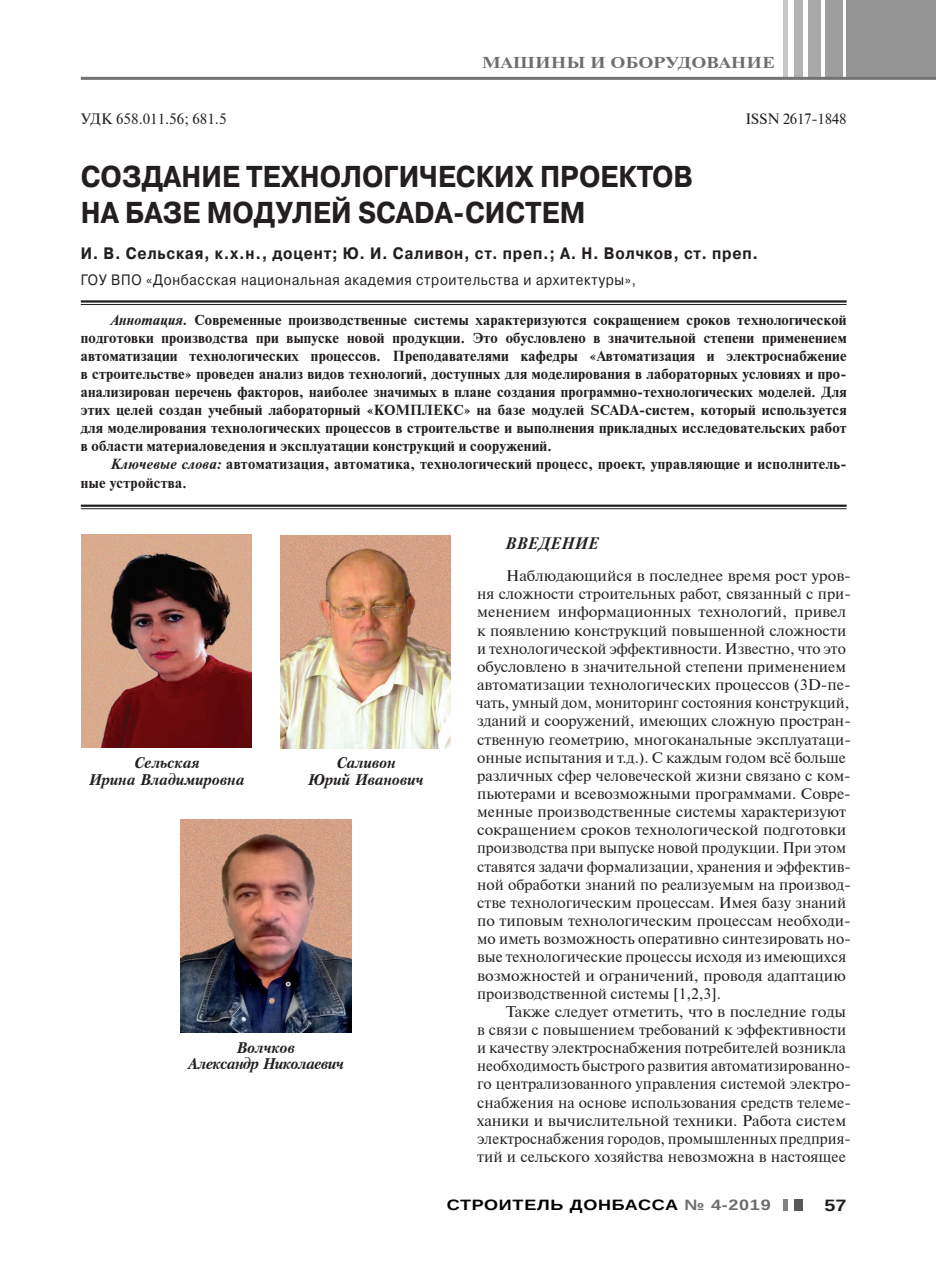
<style>
.page{position:relative;width:936px;height:1276px;background:#fff}
.page>*{position:absolute;margin:0;border:0;box-sizing:border-box;transform-origin:0 0}
.t1{font:700 30px/36px "Pragmatica C";color:#231f20;scale:.9 1}
.t2{font:700 16.5px "Pragmatica C";letter-spacing:.05em;color:#231f20;scale:.9 1}
.t3{font:italic 700 16.5px "Newton C";letter-spacing:.03em;color:#231f20}
.t4{font:700 16.5px "Arimo";color:#231f20;scale:1.2 1}
.t5{font:700 15.75px "Newton C";letter-spacing:.01em;color:#6d6d6d;scale:1.2 1}
.t6{font:15.45px/18.1px "Newton C";color:#231f20;scale:1.04 1}
.t7{font:15.45px/18.1px "Newton C";color:#231f20;scale:1.05 1}
.t8{font:italic 700 15.3px/16.5px "Petersburg";letter-spacing:-.005em;color:#231f20;text-align:center}
.t9{font:italic 700 15.3px/16.5px "Petersburg";letter-spacing:-.035em;color:#231f20;text-align:center}
.t10{font:15px "Pragmatica C";letter-spacing:.05em;color:#231f20;scale:.9 1}
.t11{font:700 15px "Arimo";letter-spacing:.04em;color:#000;scale:1.2 1}
.t12{font:15px "Newton C";color:#231f20}
.t13{font:15px "Newton C";letter-spacing:-.02em;color:#231f20}
.t14{font:700 14.55px/18px "Newton C";letter-spacing:.025em;color:#231f20;text-align:justify}
.s1{font-style:italic}
.s2{color:#6d6d6d}
</style>
<div class="page">
<div style="left:846px;top:0;width:89px;height:78px;background:#949494"></div>
<div style="left:825px;top:0;width:17px;height:78px;background:#9e9e9e"></div>
<div style="left:807px;top:0;width:13px;height:78px;background:#a9a9a9"></div>
<div style="left:794px;top:0;width:8px;height:78px;background:#b3b3b3"></div>
<hr style="left:783px;top:0;width:4px;height:78px;background:#c7c7c7">
<hr style="left:81px;top:77px;width:854px;height:3px;background:#747474">
<div style="left:794px;top:1199px;width:8px;height:11px;background:#595959"></div>
<hr style="left:783px;top:1199px;width:4px;height:11px;background:#818181">
<hr style="left:81px;top:300px;width:765px;height:3px;background:#231f20">
<hr style="left:81px;top:304px;width:765px;height:1px;background:#231f20">
<hr style="left:81px;top:504px;width:765px;height:3px;background:#231f20">
<hr style="left:81px;top:508px;width:765px;height:1px;background:#231f20">
<img style="left:82px;top:535px;width:170px;height:212px">
<img style="left:281px;top:535px;width:170px;height:213px">
<img style="left:181px;top:819px;width:170px;height:213px">
<p class="t5" style="left:481px;top:54px;width:245px">МАШИНЫ И ОБОРУДОВАНИЕ</p>
<p class="t12" style="left:81px;top:111px;width:147px">УДК 658.011.56; 681.5</p>
<p class="t13" style="left:745px;top:111px;width:103px">ISSN 2617-1848</p>
<h1 class="t1" style="left:81px;top:159px;width:682px">СОЗДАНИЕ ТЕХНОЛОГИЧЕСКИХ ПРОЕКТОВ<br>НА БАЗЕ МОДУЛЕЙ SCADA-СИСТЕМ</h1>
<p class="t2" style="left:81px;top:244px;width:754px">И. В. Сельская, к.х.н., доцент; Ю. И. Саливон, ст. преп.; А. Н. Волчков, ст. преп.</p>
<p class="t10" style="left:81px;top:272px;width:618px">ГОУ ВПО «Донбасская национальная академия строительства и архитектуры»,</p>
<p class="t14" style="left:81px;top:311px;width:767px;text-indent:30px"><span class="s1">Аннотация.</span> Современные производственные системы характеризуются сокращением сроков технологической подготовки производства при выпуске новой продукции. Это обусловлено в значительной степени применением автоматизации технологических процессов. Преподавателями кафедры «Автоматизация и электроснабжение в строительстве» проведен анализ видов технологий, доступных для моделирования в лабораторных условиях и про&shy;анализирован перечень факторов, наиболее значимых в плане создания программно-технологических моделей. Для этих целей создан учебный лабораторный «КОМПЛЕКС» на базе модулей SCADA-систем, который используется для моделирования технологических процессов в строительстве и выполнения прикладных исследовательских работ в области материаловедения и эксплуатации конструкций и сооружений.</p>
<p class="t14" style="left:81px;top:455px;width:767px;text-indent:30px"><span class="s1">Ключевые слова:</span> автоматизация, автоматика, технологический процесс, проект, управляющие и исполнитель&shy;ные устройства.</p>
<p class="t8" style="left:89px;top:755px;width:156px">Сельская<br>Ирина Владимировна</p>
<p class="t8" style="left:308px;top:755px;width:117px">Саливон<br>Юрий Иванович</p>
<p class="t9" style="left:188px;top:1039px;width:157px">Волчков<br>Александр Николаевич</p>
<p class="t3" style="left:505px;top:535px;width:94px">ВВЕДЕНИЕ</p>
<p class="t6" style="left:476px;top:567px;width:362px;text-indent:30px">Наблюдающийся в последнее время рост уров&shy;ня сложности строительных работ, связанный с при&shy;менением информационных технологий, привел к появлению конструкций повышенной сложности и технологической эффективности. Известно, что это обусловлено в значительной степени применением автоматизации технологических процессов (3D-пе&shy;чать, умный дом, мониторинг состояния конструкций, зданий и сооружений, имеющих сложную простран&shy;ственную геометрию, многоканальные эксплуатаци&shy;онные испытания и т.д.). С каждым годом всё больше различных сфер человеческой жизни связано с ком&shy;пьютерами и всевозможными программами. Совре&shy;менные производственные системы характеризуют сокращением сроков технологической подготовки производства при выпуске новой продукции. При этом ставятся задачи формализации, хранения и эффектив&shy;ной обработки знаний по реализуемым на производ&shy;стве технологическим процессам. Имея базу знаний по типовым технологическим процессам необходи&shy;мо иметь возможность оперативно синтезировать но&shy;вые технологические процессы исходя из имеющихся возможностей и ограничений, проводя адаптацию производственной системы [1,2,3].</p>
<p class="t7" style="left:477px;top:1002px;width:358px;text-indent:29px">Также следует отметить, что в последние годы в связи с повышением требований к эффективности и качеству электроснабжения потребителей возникла необходимость быстрого развития автоматизированно&shy;го централизованного управления системой электро&shy;снабжения на основе использования средств телеме&shy;ханики и вычислительной техники. Работа систем электроснабжения городов, промышленных предприя&shy;тий и сельского хозяйства невозможна в настоящее</p>
<p class="t11" style="left:446px;top:1195px;width:271px">СТРОИТЕЛЬ ДОНБАССА <span class="s2">№ 4-2019</span></p>
<p class="t4" style="left:824px;top:1193px;width:20px">57</p>
</div>
